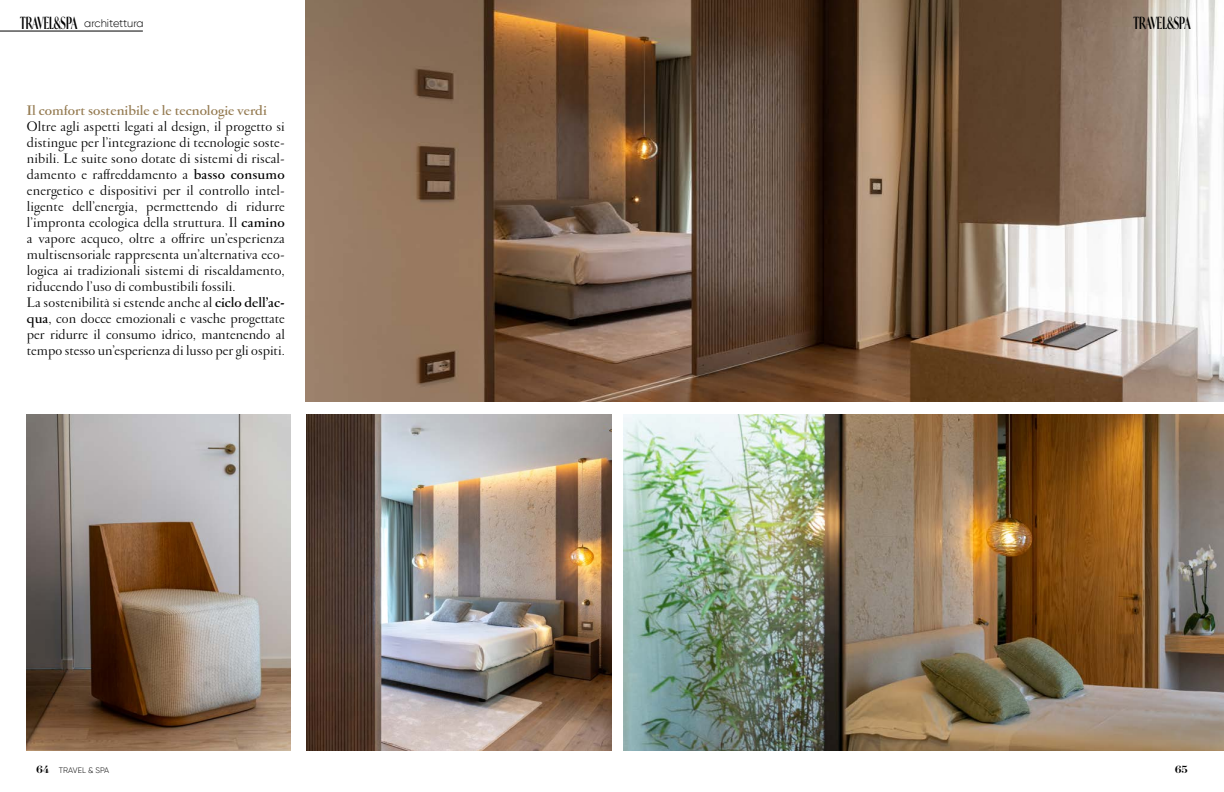
<style>
.page{position:relative;width:1224px;height:792px;background:#fff}
.page>*{position:absolute;margin:0;border:0;box-sizing:border-box;transform-origin:0 0}
.t1{font:600 16.8px "Ivy Mode";color:#000;scale:.57 1}
.t2{font:15px/16px "Garamond FB Display";letter-spacing:.01em;color:#000}
.t3{font:700 15px "Garamond FB Display";color:#93794f}
.t4{font:500 12px "Surveyor Display";color:#000}
.t5{font:300 11px "Gilroy";color:#000}
.t6{font:300 8px "Gilroy";color:#000}
.s1{font-family:"Ivy Mode";font-weight:600;font-size:16.8px}
.s2{font-weight:700}
.s3{font-family:"Surveyor Display";font-weight:500;font-size:12px}
</style>
<div class="page">
<img style="left:27px;top:414px;width:263px;height:336px">
<img style="left:305px;top:0;width:919px;height:401px">
<img style="left:306px;top:414px;width:306px;height:336px">
<img style="left:623px;top:414px;width:601px;height:336px">
<hr style="left:0;top:31px;width:143px;height:1px;background:#000">
<p class="t5" style="left:20px;top:17px;width:125px"><span class="s1">TRAVEL&amp;SPA</span> architettura</p>
<p class="t1" style="left:1134px;top:11px;width:102px">TRAVEL&amp;SPA</p>
<p class="t3" style="left:27px;top:102px;width:241px">Il comfort sostenibile e le tecnologie verdi</p>
<p class="t2" style="left:27px;top:120px;width:259px">Oltre agli aspetti legati al design, il progetto si distingue per l’integrazione di tecnologie soste&shy;nibili. Le suite sono dotate di sistemi di riscal&shy;damento e raffreddamento a <span class="s2">basso consumo </span>energetico e dispositivi per il controllo intel&shy;ligente dell’energia, permettendo di ridurre l’impronta ecologica della struttura. Il <span class="s2">camino </span>a vapore acqueo, oltre a offrire un’esperienza multisensoriale rappresenta un’alternativa eco&shy;logica ai tradizionali sistemi di riscaldamento, riducendo l’uso di combustibili fossili.<br>La sostenibilità si estende anche al <span class="s2">ciclo dell’ac&shy;qua</span>, con docce emozionali e vasche progettate per ridurre il consumo idrico, mantenendo al tempo stesso un’esperienza di lusso per gli ospiti.</p>
<p class="t6" style="left:36px;top:765px;width:75px"><span class="s3">64</span> TRAVEL &amp; SPA</p>
<p class="t4" style="left:1175px;top:762px;width:15px">65</p>
</div>
